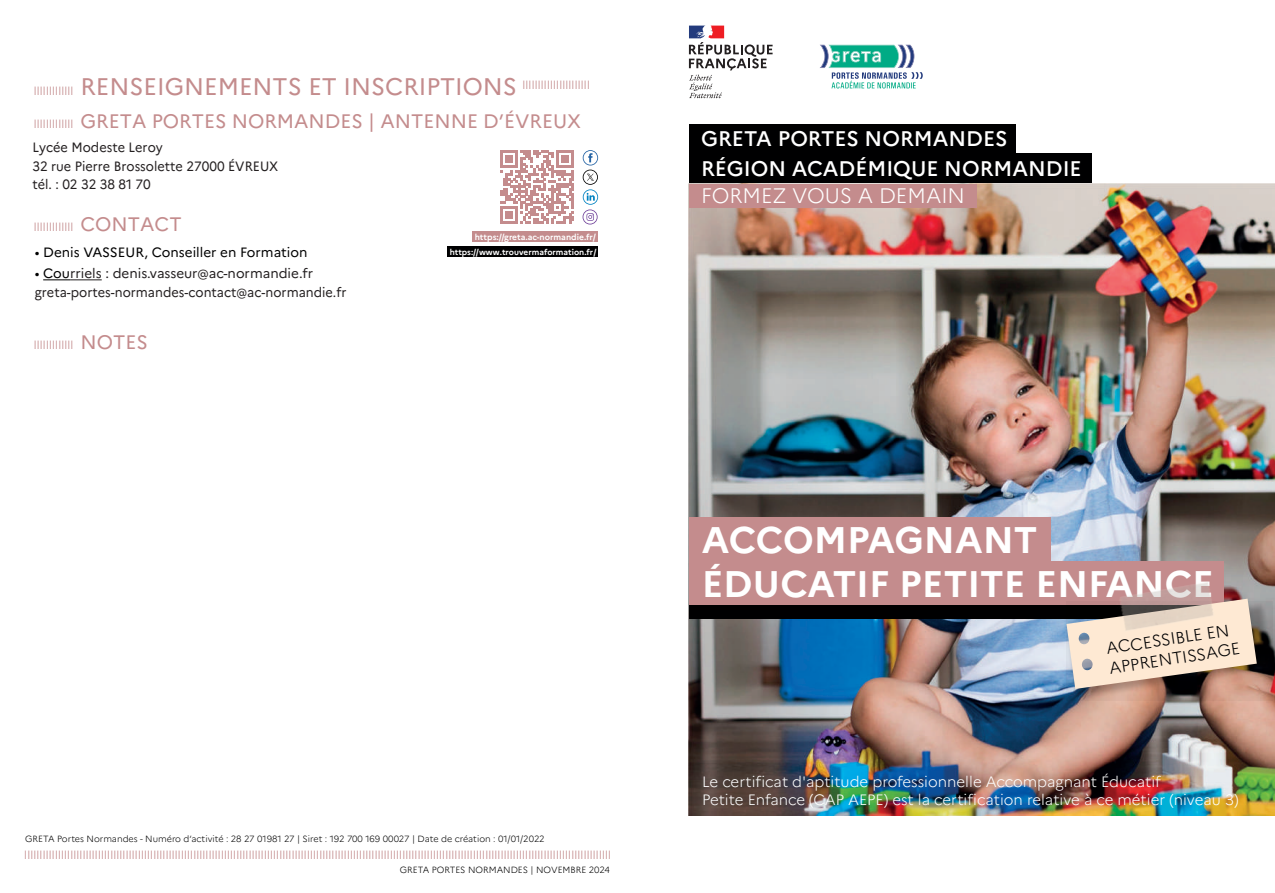
<style>
.page{position:relative;width:1275px;height:893px;background:#fff}
.page>*{position:absolute;margin:0;border:0;box-sizing:border-box;transform-origin:0 0}
.t1{font:700 37.05px/44.4px "Marianne";color:#fff}
.t2{font:500 21.15px/30px "Marianne";color:#fff}
.t3{font:300 21px "Marianne";color:#fff}
.t4{font:19.5px "Marianne";color:#c48c8d}
.t5{font:300 16.5px/19.8px "Marianne";color:#000001}
.t6{font:300 15px/18px "Marianne";color:#fff}
.t7{font:13.5px/18.8px "Marianne";color:#231f20}
.t8{font:13.5px/18.8px "Marianne";color:#231f20;scale:.94 1}
.t9{font:13.5px "Marianne";color:#000001}
.t10{font:300 12px "Marianne";letter-spacing:-.04em;color:#c48c8d}
.t11{font:300 9px "Marianne";color:#000001}
.t12{font:700 8.4px "Marianne";color:#fff}
.t13{font:700 8.25px "Marianne";color:#fff}
.s1{font-weight:400;font-size:24px}
.s2{color:#000001}
.s3{font-weight:400;font-size:19.5px}
</style>
<div class="page">
<img style="left:688px;top:183px;width:586px;height:633px">
<div style="left:689px;top:561px;width:534px;height:44px;background:#c48c8d"></div>
<svg style="left:689px;top:26px;width:83px;height:72px"></svg>
<svg style="left:820px;top:45px;width:102px;height:43px"></svg>
<div style="left:689px;top:124px;width:326px;height:30px;background:#000001"></div>
<div style="left:689px;top:154px;width:402px;height:29px;background:#000001"></div>
<div style="left:689px;top:184px;width:287px;height:23px;background:#c48c8d"></div>
<div style="left:689px;top:517px;width:361px;height:47px;background:#c48c8d"></div>
<div style="left:689px;top:605px;width:534px;height:13px;background:#000001"></div>
<div style="left:472px;top:231px;width:126px;height:11px;background:#c48c8d"></div>
<div style="left:447px;top:247px;width:151px;height:10px;background:#000001"></div>
<svg style="left:500px;top:150px;width:74px;height:74px"></svg>
<svg style="left:1066px;top:601px;width:207px;height:100px;background:#866d64"></svg>
<svg style="left:1066px;top:599px;width:190px;height:90px;background:#d1bdac"></svg>
<img style="left:1113px;top:582px;width:103px;height:56px">
<svg style="left:43px;top:279px;width:27px;height:1px"></svg>
<hr style="left:70px;top:279px;width:32px;height:1px;background:#231f20">
<svg style="left:582px;top:150px;width:16px;height:74px"></svg>
<p class="t10" style="left:33px;top:78px;width:558px">IIIIIIIIIIIII <span class="s1">RENSEIGNEMENTS ET INSCRIPTIONS</span> IIIIIIIIIIIIIIIIIIIIII</p>
<p class="t10" style="left:33px;top:117px;width:42px">IIIIIIIIIIIII</p>
<h3 class="t4" style="left:81px;top:109px;width:502px">GRETA PORTES NORMANDES | ANTENNE D’ÉVREUX</h3>
<p class="t8" style="left:32px;top:138px;width:263px">Lycée Modeste Leroy<br>32 rue Pierre Brossolette 27000 ÉVREUX tél. : 02 32 38 81 70</p>
<p class="t10" style="left:33px;top:220px;width:42px">IIIIIIIIIIIII</p>
<h3 class="t4" style="left:81px;top:212px;width:103px">CONTACT</h3>
<p class="t9" style="left:35px;top:244px;width:274px">• Denis VASSEUR, Conseiller en Formation</p>
<p class="t7" style="left:35px;top:264px;width:313px"><span class="s2">• Cou</span>rriels : denis.vasseur@ac-normandie.fr greta-portes-normandes-contact@ac-normandie.fr</p>
<p class="t10" style="left:33px;top:337px;width:116px">IIIIIIIIIIIII <span class="s3">NOTES</span></p>
<p class="t12" style="left:475px;top:232px;width:123px">https://greta.ac-normandie.fr/</p>
<p class="t13" style="left:450px;top:247px;width:148px">https://www.trouvermaformation.fr/</p>
<p class="t11" style="left:25px;top:833px;width:521px">GRETA Portes Normandes - Numéro d’activité : 28 27 01981 27 | Siret : 192 700 169 00027 | Date de création : 01/01/2022</p>
<p class="t11" style="left:400px;top:864px;width:211px">GRETA PORTES NORMANDES | NOVEMBRE 2024</p>
<p class="t10" style="left:24px;top:847px;width:589px">IIIIIIIIIIIIIIIIIIIIIIIIIIIIIIIIIIIIIIIIIIIIIIIIIIIIIIIIIIIIIIIIIIIIIIIIIIIIIIIIIIIIIIIIIIIIIIIIIIIIIIIIIIIIIIIIIIIIIIIIIIIIIIIIIIIIIIIIIIIIIIIIIIIIIIIIIIIIIIIIIIIIIIIIIIIIIIIIIIIIIIIIIIIIIII</p>
<h2 class="t2" style="left:701px;top:124px;width:382px">GRETA PORTES NORMANDES<br>RÉGION ACADÉMIQUE NORMANDIE</h2>
<h3 class="t3" style="left:701px;top:183px;width:265px">FORMEZ VOUS A DEMAIN</h3>
<h1 class="t1" style="left:701px;top:518px;width:513px">ACCOMPAGNANT<br>ÉDUCATIF PETITE ENFANCE</h1>
<h3 class="t5" style="left:1104px;top:639px;width:133px;rotate:-9deg">ACCESSIBLE EN<br>APPRENTISSAGE</h3>
<p class="t6" style="left:702px;top:773px;width:538px">Le certificat d'aptitude professionnelle Accompagnant Éducatif<br>Petite Enfance (CAP AEPE) est la certification relative à ce métier (niveau 3)</p>
</div>
